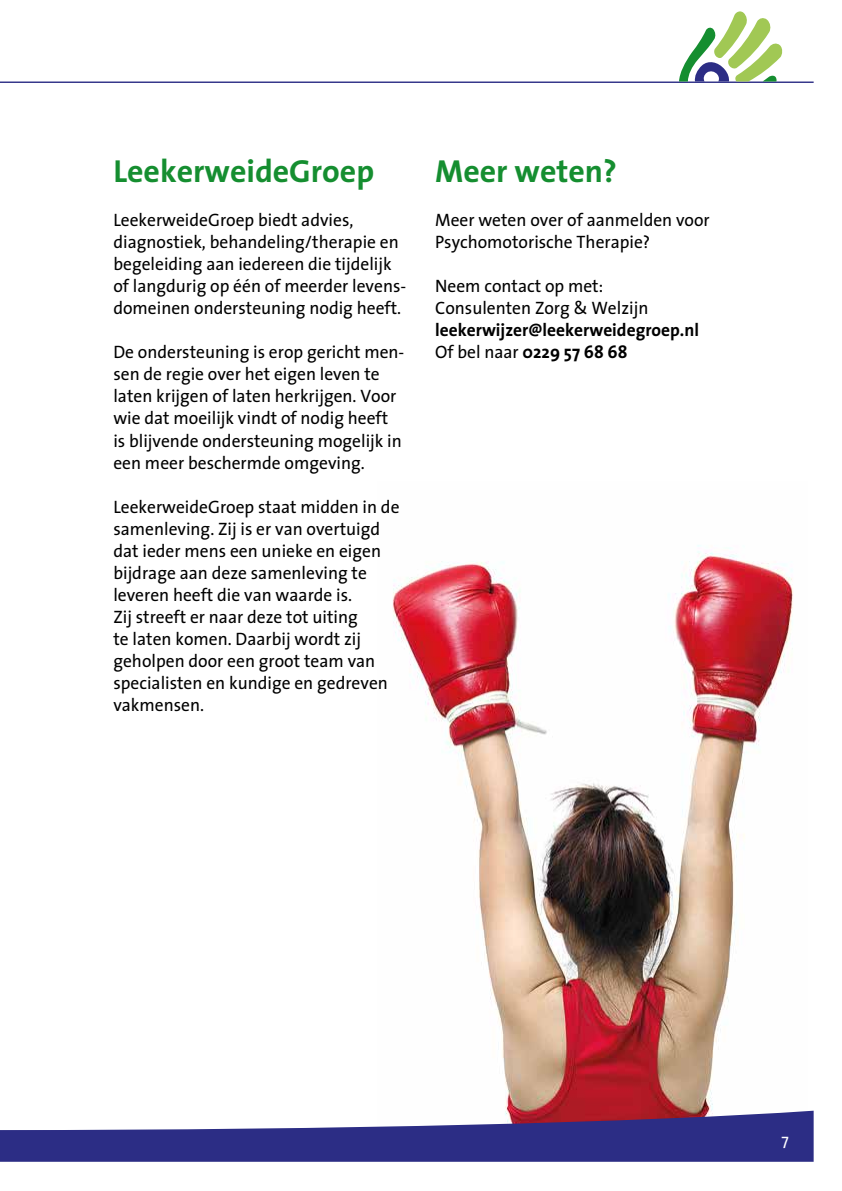
<style>
.page{position:relative;width:842px;height:1191px;background:#fff}
.page>*{position:absolute;margin:0;border:0;box-sizing:border-box;transform-origin:0 0}
.t1{font:700 32px "The Sans";color:#158e30}
.t2{font:18px/22px "The Sans";color:#000}
.t3{font:700 18px/22px "The Sans";color:#000}
.t4{font:16px "The Sans";color:#fff}
.s1{font-weight:400}
</style>
<div class="page">
<img style="left:393px;top:545px;width:400px;height:565px">
<svg style="left:0;top:1110px;width:814px;height:51px;fill:#2c2d85"></svg>
<hr style="left:0;top:81px;width:814px;height:2px;background:#2c2d85">
<svg style="left:679px;top:11px;width:104px;height:70px"></svg>
<h1 class="t1" style="left:113px;top:145px;width:262px">LeekerweideGroep</h1>
<p class="t2" style="left:113px;top:209px;width:294px">LeekerweideGroep biedt advies, diagnostiek, behandeling/therapie en begeleiding aan iedereen die tijdelijk of langdurig op één of meerder levens&shy;domeinen ondersteuning nodig heeft.</p>
<p class="t2" style="left:113px;top:341px;width:292px">De ondersteuning is erop gericht men&shy;sen de regie over het eigen leven te laten krijgen of laten herkrijgen. Voor wie dat moeilijk vindt of nodig heeft is blijvende ondersteuning mogelijk in een meer beschermde omgeving.</p>
<p class="t2" style="left:113px;top:495px;width:288px">LeekerweideGroep staat midden in de samenleving. Zij is er van overtuigd dat ieder mens een unieke en eigen bijdrage aan deze samenleving te leveren heeft die van waarde is.<br>Zij streeft er naar deze tot uiting<br>te laten komen. Daarbij wordt zij geholpen door een groot team van specialisten en kundige en gedreven vakmensen.</p>
<h1 class="t1" style="left:435px;top:145px;width:183px">Meer weten?</h1>
<p class="t2" style="left:435px;top:209px;width:276px">Meer weten over of aanmelden voor<br>Psychomotorische Therapie?</p>
<p class="t2" style="left:435px;top:275px;width:215px">Neem contact op met:<br>Consulenten Zorg &amp; Welzijn</p>
<p class="t3" style="left:435px;top:319px;width:265px">leekerwijzer@leekerweidegroep.nl<br><span class="s1">Of bel naar</span> 0229 57 68 68</p>
<p class="t4" style="left:782px;top:1126px;width:9px">7</p>
</div>
